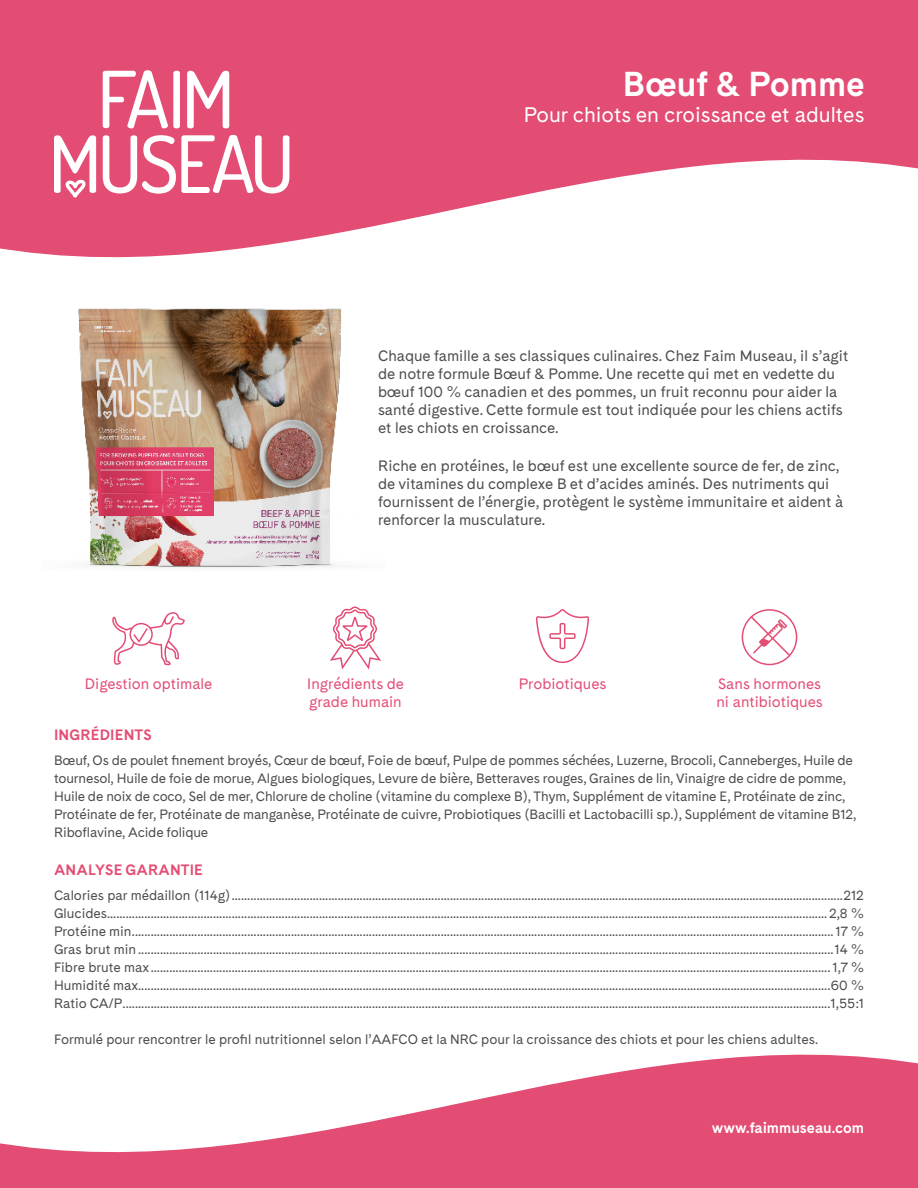
<style>
.page{position:relative;width:918px;height:1188px;background:#fff}
.page>*{position:absolute;margin:0;border:0;box-sizing:border-box;transform-origin:0 0}
.t1{font:700 34.5px "Cadiz";color:#fff}
.t2{font:21px "Cadiz";color:#fff}
.t3{font:15px/18px "Cadiz";color:#4d4d4f}
.t4{font:15px/18px "Cadiz";color:#e34d74}
.t5{font:700 15px "Cadiz";letter-spacing:.01em;color:#e34d74}
.t6{font:700 15px "Cadiz";color:#fff}
.t7{font:13.5px/18px "Cadiz";letter-spacing:-.01em;color:#4d4d4f}
</style>
<div class="page">
<svg style="left:0;top:1054px;width:918px;height:134px;fill:#e34d74"></svg>
<svg style="left:330px;top:606px;width:51px;height:64px"></svg>
<svg style="left:536px;top:609px;width:53px;height:54px"></svg>
<svg style="left:742px;top:609px;width:55px;height:56px"></svg>
<svg style="left:0;top:0;width:918px;height:258px;fill:#e34d74"></svg>
<img style="left:78px;top:309px;width:264px;height:260px">
<svg style="left:103px;top:70px;width:77px;height:58px"></svg>
<svg style="left:187px;top:71px;width:42px;height:57px"></svg>
<svg style="left:103px;top:135px;width:186px;height:59px"></svg>
<svg style="left:54px;top:135px;width:42px;height:63px"></svg>
<svg style="left:112px;top:612px;width:73px;height:53px"></svg>
<h1 class="t1" style="left:623px;top:58px;width:243px">Bœuf &amp; Pomme</h1>
<h2 class="t2" style="left:524px;top:99px;width:342px">Pour chiots en croissance et adultes</h2>
<p class="t3" style="left:378px;top:346px;width:472px">Chaque famille a ses classiques culinaires. Chez Faim Museau, il s’agit de notre formule Bœuf &amp; Pomme. Une recette qui met en vedette du bœuf 100 % canadien et des pommes, un fruit reconnu pour aider la santé digestive. Cette formule est tout indiquée pour les chiens actifs et les chiots en croissance.</p>
<p class="t3" style="left:378px;top:457px;width:467px">Riche en protéines, le bœuf est une excellente source de fer, de zinc, de vitamines du complexe B et d’acides aminés. Des nutriments qui fournissent de l’énergie, protègent le système immunitaire et aident à renforcer la musculature.</p>
<p class="t4" style="left:85px;top:675px;width:129px">Digestion optimale</p>
<p class="t4" style="left:307px;top:675px;width:98px">Ingrédients de grade humain</p>
<p class="t4" style="left:519px;top:675px;width:89px">Probiotiques</p>
<p class="t4" style="left:716px;top:675px;width:108px">Sans hormones ni antibiotiques</p>
<p class="t5" style="left:54px;top:724px;width:99px">INGRÉDIENTS</p>
<p class="t7" style="left:54px;top:751px;width:804px">Bœuf, Os de poulet finement broyés, Cœur de bœuf, Foie de bœuf, Pulpe de pommes séchées, Luzerne, Brocoli, Canneberges, Huile de tournesol, Huile de foie de morue, Algues biologiques, Levure de bière, Betteraves rouges, Graines de lin, Vinaigre de cidre de pomme, Huile de noix de coco, Sel de mer, Chlorure de choline (vitamine du complexe B), Thym, Supplément de vitamine E, Protéinate de zinc, Protéinate de fer, Protéinate de manganèse, Protéinate de cuivre, Probiotiques (Bacilli et Lactobacilli sp.), Supplément de vitamine B12, Riboflavine, Acide folique</p>
<p class="t5" style="left:54px;top:859px;width:151px">ANALYSE GARANTIE</p>
<p class="t7" style="left:54px;top:886px;width:812px;text-align:justify">Calories par médaillon (114g)....................................................................................................................................................................................................212<br>Glucides.......................................................................................................................................................................................................................................2,8 % Protéine min.................................................................................................................................................................................................................................17 % Gras brut min ...............................................................................................................................................................................................................................14 % Fibre brute max..........................................................................................................................................................................................................................1,7 % Humidité max..............................................................................................................................................................................................................................60 % Ratio CA/P...................................................................................................................................................................................................................................1,55:1</p>
<p class="t7" style="left:54px;top:1030px;width:766px">Formulé pour rencontrer le profil nutritionnel selon l’AAFCO et la NRC pour la croissance des chiots et pour les chiens adultes.</p>
<p class="t6" style="left:712px;top:1117px;width:154px">www.faimmuseau.com</p>
</div>
